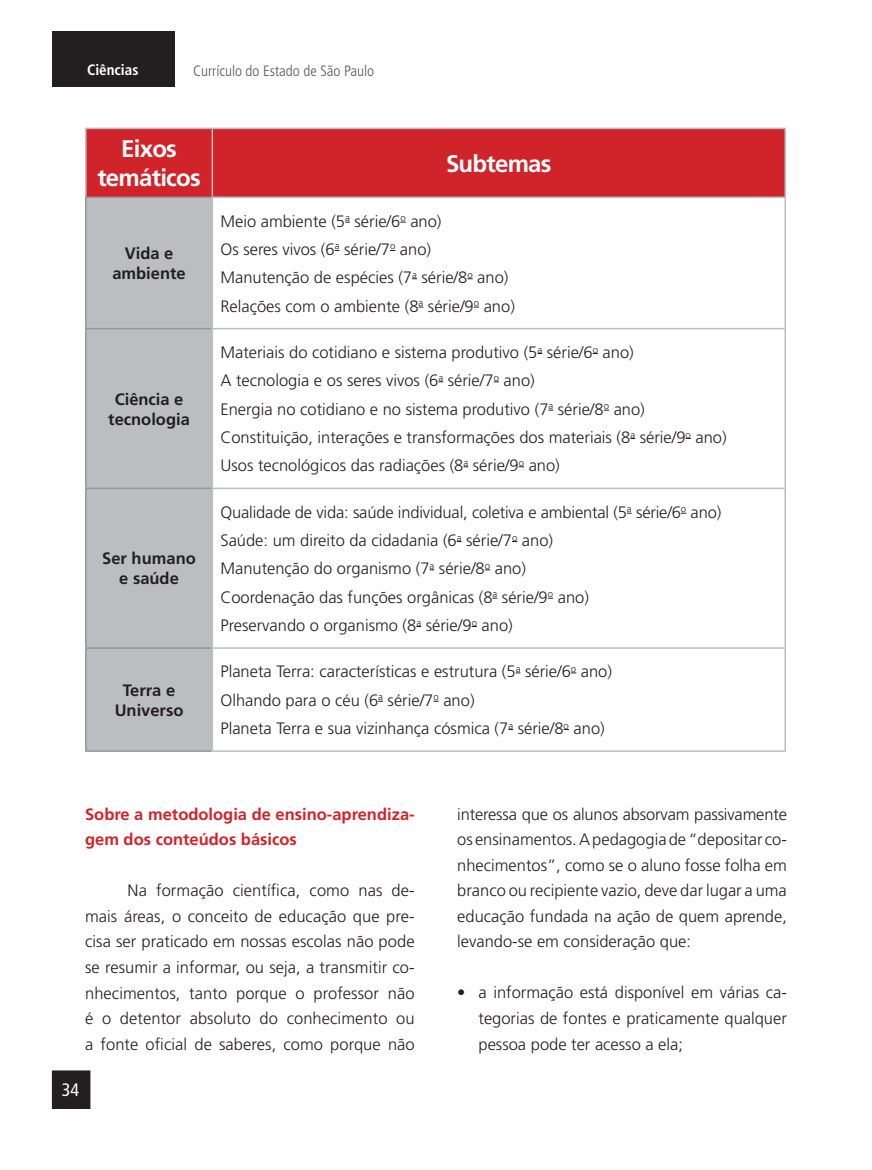
<style>
.page{position:relative;width:872px;height:1170px;background:#fff}
.page>*{position:absolute;margin:0;border:0;box-sizing:border-box;transform-origin:0 0}
.t1{font:700 24px/28.8px "Frutiger LT Std";letter-spacing:-.03em;color:#fff;text-align:center}
.t2{font:condensed 18px "Frutiger LT Std";color:#fff}
.t3{font:300 16.5px/28.3px "Frutiger LT Std";color:#231f20}
.t4{font:700 16.5px/19.8px "Frutiger LT Std";color:#231f20;text-align:center}
.t5{font:700 16.5px/25.5px "Frutiger LT Std";color:#d1232a}
.t6{font:300 condensed 15px "Frutiger LT Std";color:#57585a}
.t7{font:700 condensed 15px "Frutiger LT Std";color:#fff}
</style>
<div class="page">
<div style="left:53px;top:1071px;width:37px;height:37px;background:#231f20"></div>
<div style="left:52px;top:1070px;width:38px;height:38px;border:2px solid #231f20"></div>
<div style="left:52px;top:32px;width:122px;height:55px;background:#231f20"></div>
<div style="left:87px;top:129px;width:697px;height:67px;background:#d1232a"></div>
<div style="left:87px;top:198px;width:124px;height:552px;background:#bcbdc0"></div>
<hr style="left:85px;top:128px;width:127px;height:1px;background:#bcbdc0">
<hr style="left:85px;top:129px;width:2px;height:67px;background:#bcbdc0">
<hr style="left:212px;top:128px;width:574px;height:1px;background:#bcbdc0">
<hr style="left:211px;top:129px;width:2px;height:67px;background:#bcbdc0">
<hr style="left:784px;top:129px;width:2px;height:67px;background:#bcbdc0">
<hr style="left:85px;top:198px;width:2px;height:130px;background:#939598">
<hr style="left:85px;top:329px;width:2px;height:158px;background:#939598">
<hr style="left:85px;top:489px;width:2px;height:158px;background:#939598">
<hr style="left:85px;top:648px;width:2px;height:102px;background:#939598">
<hr style="left:85px;top:196px;width:126px;height:2px;background:#939598">
<hr style="left:85px;top:328px;width:126px;height:1px;background:#939598">
<hr style="left:85px;top:487px;width:126px;height:2px;background:#939598">
<hr style="left:85px;top:647px;width:126px;height:1px;background:#939598">
<hr style="left:85px;top:750px;width:126px;height:1px;background:#939598">
<hr style="left:211px;top:196px;width:575px;height:2px;background:#bcbdc0">
<hr style="left:211px;top:198px;width:2px;height:130px;background:#bcbdc0">
<hr style="left:784px;top:198px;width:2px;height:130px;background:#bcbdc0">
<hr style="left:211px;top:328px;width:575px;height:1px;background:#bcbdc0">
<hr style="left:211px;top:329px;width:2px;height:158px;background:#bcbdc0">
<hr style="left:784px;top:329px;width:2px;height:158px;background:#bcbdc0">
<hr style="left:211px;top:487px;width:575px;height:2px;background:#bcbdc0">
<hr style="left:211px;top:489px;width:2px;height:158px;background:#bcbdc0">
<hr style="left:784px;top:489px;width:2px;height:158px;background:#bcbdc0">
<hr style="left:211px;top:647px;width:575px;height:1px;background:#bcbdc0">
<hr style="left:211px;top:648px;width:2px;height:102px;background:#bcbdc0">
<hr style="left:784px;top:648px;width:2px;height:102px;background:#bcbdc0">
<hr style="left:211px;top:750px;width:575px;height:1px;background:#bcbdc0">
<p class="t7" style="left:87px;top:61px;width:53px">Ciências</p>
<p class="t6" style="left:193px;top:62px;width:182px">Currículo do Estado de São Paulo</p>
<h1 class="t1" style="left:97px;top:135px;width:105px">Eixos temáticos</h1>
<h1 class="t1" style="left:446px;top:149px;width:107px">Subtemas</h1>
<p class="t4" style="left:112px;top:244px;width:75px">Vida e ambiente</p>
<p class="t4" style="left:108px;top:389px;width:83px">Ciência e tecnologia</p>
<p class="t4" style="left:102px;top:549px;width:95px">Ser humano e saúde</p>
<p class="t4" style="left:115px;top:680px;width:70px">Terra e<br>Universo</p>
<p class="t3" style="left:220px;top:207px;width:296px">Meio ambiente (5<sup>a</sup> série/6<sup>o</sup> ano)<br>Os seres vivos (6<sup>a</sup> série/7<sup>o</sup> ano)<br>Manutenção de espécies (7<sup>a</sup> série/8<sup>o</sup> ano)<br>Relações com o ambiente (8<sup>a</sup> série/9<sup>o</sup> ano)</p>
<p class="t3" style="left:220px;top:338px;width:508px">Materiais do cotidiano e sistema produtivo (5<sup>a</sup> série/6<sup>o</sup> ano)<br>A tecnologia e os seres vivos (6<sup>a</sup> série/7<sup>o</sup> ano)<br>Energia no cotidiano e no sistema produtivo (7<sup>a</sup> série/8<sup>o</sup> ano)<br>Constituição, interações e transformações dos materiais (8<sup>a</sup> série/9<sup>o</sup> ano)<br>Usos tecnológicos das radiações (8<sup>a</sup> série/9<sup>o</sup> ano)</p>
<p class="t3" style="left:220px;top:498px;width:502px">Qualidade de vida: saúde individual, coletiva e ambiental (5<sup>a</sup> série/6<sup>o</sup> ano)<br>Saúde: um direito da cidadania (6<sup>a</sup> série/7<sup>o</sup> ano)<br>Manutenção do organismo (7<sup>a</sup> série/8<sup>o</sup> ano)<br>Coordenação das funções orgânicas (8<sup>a</sup> série/9<sup>o</sup> ano)<br>Preservando o organismo (8<sup>a</sup> série/9<sup>o</sup> ano)</p>
<p class="t3" style="left:220px;top:657px;width:393px">Planeta Terra: características e estrutura (5<sup>a</sup> série/6<sup>o</sup> ano)<br>Olhando para o céu (6<sup>a</sup> série/7<sup>o</sup> ano)<br>Planeta Terra e sua vizinhança cósmica (7<sup>a</sup> série/8<sup>o</sup> ano)</p>
<p class="t5" style="left:85px;top:801px;width:331px">Sobre a metodologia de ensino-aprendiza&shy;gem dos conteúdos básicos</p>
<p class="t3" style="left:85px;top:878px;width:331px;line-height:25.5px;text-align:justify;text-indent:43px">Na formação científica, como nas de&shy;mais áreas, o conceito de educação que pre&shy;cisa ser praticado em nossas escolas não pode se resumir a informar, ou seja, a transmitir co&shy;nhecimentos, tanto porque o professor não é o detentor absoluto do conhecimento ou a fonte oficial de saberes, como porque não</p>
<p class="t2" style="left:62px;top:1079px;width:19px">34</p>
<p class="t3" style="left:457px;top:801px;width:331px;line-height:25.5px;text-align:justify">interessa que os alunos absorvam passivamente os ensinamentos. A pedagogia de “depositar co&shy;nhecimentos”, como se o aluno fosse folha em branco ou recipiente vazio, deve dar lugar a uma educação fundada na ação de quem aprende, levando-se em consideração que:</p>
<p class="t3" style="left:478px;top:980px;width:310px;line-height:25.5px;text-align:justify;text-indent:-21px">• a informação está disponível em várias ca&shy;tegorias de fontes e praticamente qualquer pessoa pode ter acesso a ela;</p>
</div>
